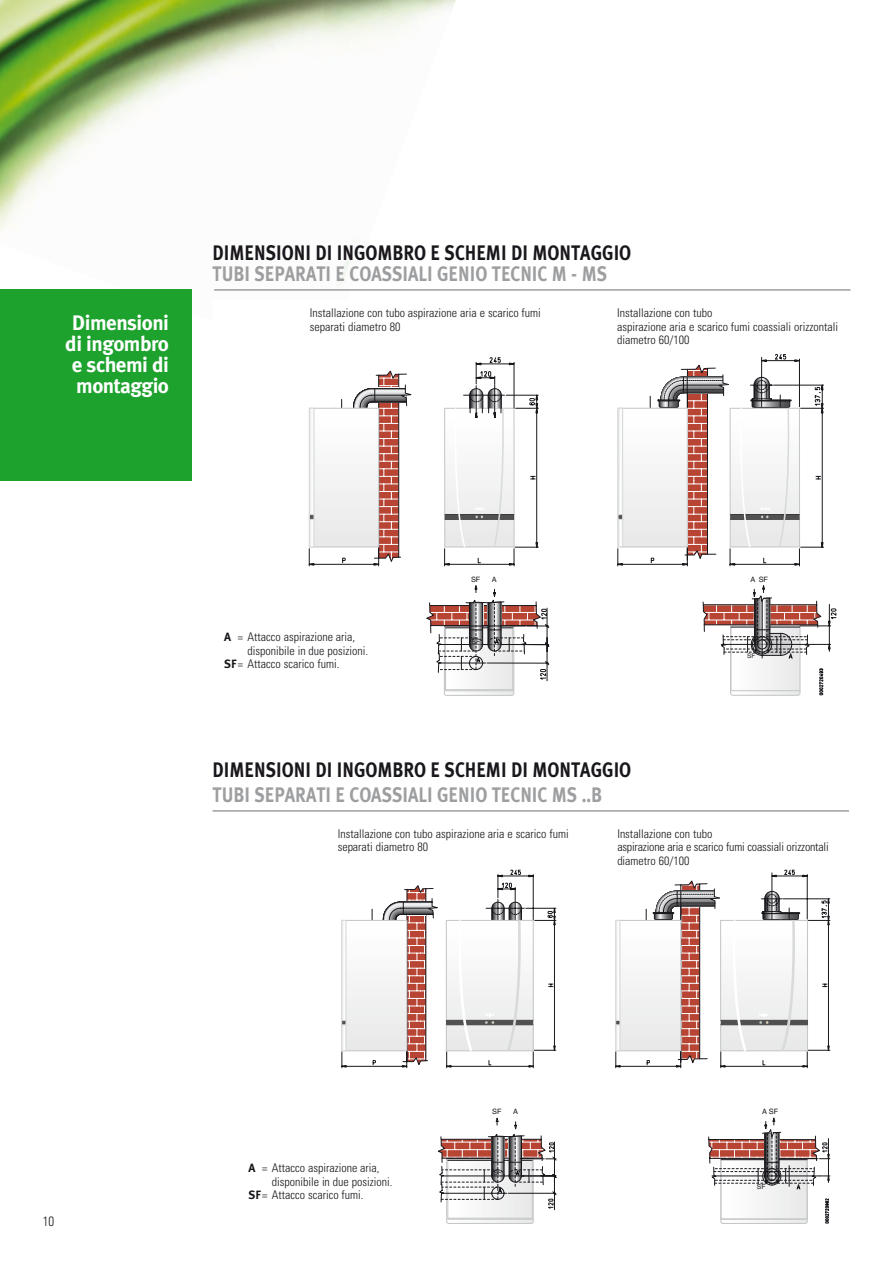
<style>
.page{position:relative;width:893px;height:1263px;background:#fff}
.page>*{position:absolute;margin:0;border:0;box-sizing:border-box;transform-origin:0 0}
.t1{font:700 21px "Meta Plus";color:#1a171c;scale:.85 1}
.t2{font:700 21px "Meta Plus";color:#9d9ea0;scale:.85 1}
.t3{font:700 21px/21px "Meta Plus";letter-spacing:-.025em;color:#fff;text-align:center}
.t4{font:300 condensed 13.5px "Univers";color:#1a171c;scale:.95 1}
.t5{font:300 condensed 12px/13.5px "Univers";color:#1a171c}
.t6{font:7.35px "Helvetica";color:#1a171c}
.t7{font:6.9px "Helvetica";color:#1a171c}
.t8{font:6.3px "Helvetica";color:#1a171c}
.s1{font-family:"Meta Plus";font-weight:700;font-stretch:normal}
</style>
<div class="page">
<img style="left:0;top:0;width:456px;height:285px">
<div style="left:0;top:289px;width:192px;height:191px;background:#1ea22e"></div>
<svg style="left:309px;top:362px;width:522px;height:319px"></svg>
<svg style="left:414px;top:388px;width:244px;height:168px"></svg>
<svg style="left:353px;top:370px;width:61px;height:193px"></svg>
<hr style="left:494px;top:385px;width:1px;height:31px;background:#1a171c">
<svg style="left:444px;top:386px;width:71px;height:163px"></svg>
<hr style="left:464px;top:395px;width:40px;height:1px;background:#1a171c">
<hr style="left:761px;top:357px;width:1px;height:58px;background:#1a171c">
<svg style="left:425px;top:583px;width:116px;height:113px"></svg>
<div style="left:309px;top:408px;width:70px;height:139px;background:#f4f4f3"></div>
<div style="left:309px;top:408px;width:70px;height:139px;border:1px solid #c6c7c9"></div>
<div style="left:309px;top:408px;width:5px;height:139px;background:#f8f8f8"></div>
<div style="left:309px;top:408px;width:5px;height:139px;border:1px solid #d9dadb"></div>
<svg style="left:309px;top:514px;width:5px;height:6px"></svg>
<div style="left:618px;top:408px;width:69px;height:139px;background:#f4f4f3"></div>
<div style="left:617px;top:408px;width:6px;height:139px;border:1px solid #d9dadb"></div>
<svg style="left:617px;top:514px;width:6px;height:6px"></svg>
<svg style="left:658px;top:364px;width:164px;height:332px"></svg>
<svg style="left:341px;top:874px;width:489px;height:336px"></svg>
<svg style="left:509px;top:919px;width:144px;height:266px"></svg>
<svg style="left:383px;top:885px;width:54px;height:181px"></svg>
<svg style="left:437px;top:1116px;width:119px;height:108px"></svg>
<div style="left:342px;top:920px;width:65px;height:131px;background:#f4f4f3"></div>
<div style="left:341px;top:920px;width:66px;height:131px;border:1px solid #c6c7c9"></div>
<hr style="left:342px;top:920px;width:4px;height:131px;background:#f7f7f7">
<div style="left:341px;top:920px;width:5px;height:131px;border:1px solid #d9dadb"></div>
<svg style="left:341px;top:1020px;width:5px;height:5px"></svg>
<div style="left:446px;top:920px;width:87px;height:131px;background:#f4f4f4"></div>
<div style="left:446px;top:920px;width:88px;height:131px;border:1px solid #c6c7c9"></div>
<div style="left:446px;top:1020px;width:87px;height:5px;background:#525151"></div>
<svg style="left:457px;top:918px;width:18px;height:136px"></svg>
<svg style="left:484px;top:902px;width:38px;height:152px"></svg>
<svg style="left:653px;top:872px;width:167px;height:352px"></svg>
<div style="left:616px;top:920px;width:65px;height:131px;background:#f4f4f3"></div>
<div style="left:615px;top:920px;width:66px;height:131px;border:1px solid #c6c7c9"></div>
<hr style="left:616px;top:920px;width:4px;height:131px;background:#f7f7f7">
<div style="left:615px;top:920px;width:5px;height:131px;border:1px solid #d9dadb"></div>
<svg style="left:615px;top:1020px;width:5px;height:5px"></svg>
<hr style="left:214px;top:289px;width:636px;height:2px;background:#9d9ea0">
<hr style="left:213px;top:810px;width:636px;height:2px;background:#9d9ea0">
<h1 class="t3" style="left:65px;top:312px;width:105px">DIMENSIONI<br>DI INGOMBRO<br>E SCHEMI DI<br>MONTAGGIO</h1>
<h1 class="t1" style="left:213px;top:241px;width:26px">DIMENSIONI</h1>
<h1 class="t1" style="left:315px;top:241px;width:39px">DI INGOMBRO</h1>
<h1 class="t1" style="left:431px;top:241px;width:134px">ESCHEMI DI MONTAGGIO</h1>
<h1 class="t2" style="left:213px;top:262px;width:450px">TUBI SEPARATI E COASSIALI GENIO TECNIC M - MS</h1>
<p class="t5" style="left:310px;top:306px;width:233px">Installazione con tubo aspirazione aria e scarico fumi separati diametro 80</p>
<p class="t5" style="left:617px;top:306px;width:222px">Installazione con tubo<br>aspirazione aria e scarico fumi coassiali orizzontali diametro 60/100</p>
<p class="t5" style="left:224px;top:630px;width:133px"><span class="s1">A</span> = Attacco aspirazione aria,</p>
<p class="t5" style="left:247px;top:643px;width:122px">disponibile in due posizioni.</p>
<p class="t5" style="left:224px;top:657px;width:117px"><span class="s1">SF</span> = Attacco scarico fumi.</p>
<p class="t6" style="left:471px;top:575px;width:11px">SF</p>
<p class="t6" style="left:492px;top:575px;width:6px">A</p>
<p class="t6" style="left:751px;top:575px;width:19px">A SF</p>
<p class="t8" style="left:472px;top:638px;width:10px">SF</p>
<p class="t8" style="left:747px;top:652px;width:10px">SF</p>
<h1 class="t1" style="left:213px;top:757px;width:26px">DIMENSIONI</h1>
<h1 class="t1" style="left:315px;top:757px;width:39px">DI INGOMBRO</h1>
<h1 class="t1" style="left:431px;top:757px;width:134px">ESCHEMI DI MONTAGGIO</h1>
<h1 class="t2" style="left:213px;top:782px;width:62px">TUBI SEPARATI</h1>
<h1 class="t2" style="left:336px;top:782px;width:29px">E COASSIALI</h1>
<h1 class="t2" style="left:437px;top:782px;width:26px">GENIO</h1>
<h1 class="t2" style="left:492px;top:782px;width:23px">TECNIC</h1>
<h1 class="t2" style="left:552px;top:782px;width:61px">MS ..B</h1>
<p class="t5" style="left:338px;top:826px;width:233px">Installazione con tubo aspirazione aria e scarico fumi separati diametro 80</p>
<p class="t5" style="left:617px;top:826px;width:213px">Installazione con tubo<br>aspirazione aria e scarico fumi coassiali orizzontali diametro 60/100</p>
<p class="t4" style="left:43px;top:1213px;width:13px">10</p>
<p class="t5" style="left:248px;top:1161px;width:133px"><span class="s1">A</span> = Attacco aspirazione aria,</p>
<p class="t5" style="left:272px;top:1175px;width:122px">disponibile in due posizioni.</p>
<p class="t5" style="left:248px;top:1188px;width:117px"><span class="s1">SF</span> = Attacco scarico fumi.</p>
<p class="t6" style="left:492px;top:1107px;width:11px">SF</p>
<p class="t6" style="left:513px;top:1107px;width:6px">A</p>
<p class="t6" style="left:762px;top:1107px;width:18px">A SF</p>
<p class="t8" style="left:494px;top:1169px;width:10px">SF</p>
<p class="t7" style="left:757px;top:1183px;width:10px">SF</p>
</div>
